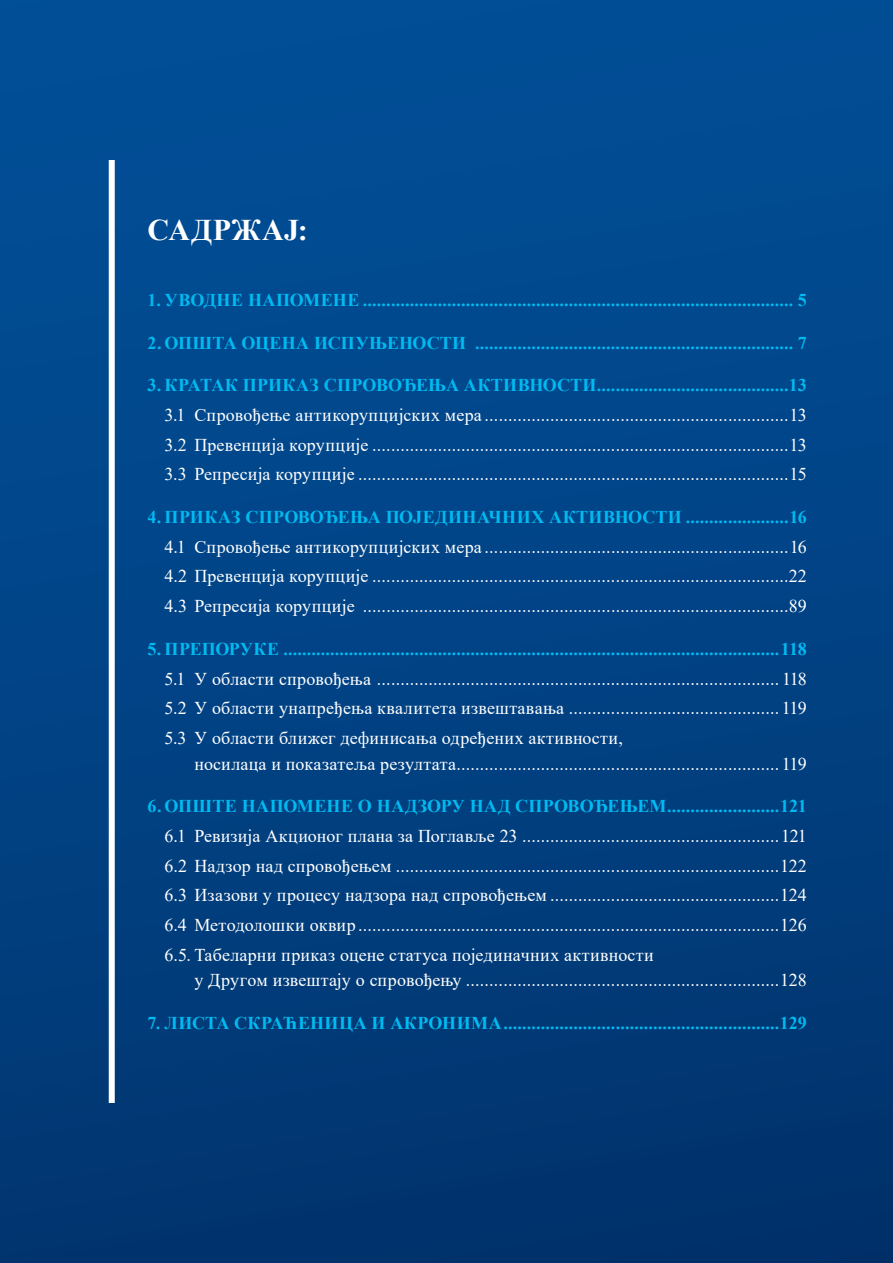
<style>
.page{position:relative;width:893px;height:1263px;background:#fff}
.page>*{position:absolute;margin:0;border:0;box-sizing:border-box;transform-origin:0 0}
.h_Content{font:700 30px "Times New Roman";letter-spacing:.02em;color:#fff}
.t1{font:18px/25.5px "Times New Roman";letter-spacing:.01em;color:#fff}
.t2{font:700 18px "Times New Roman";letter-spacing:.01em;color:#00baf1}
.t3{font:700 18px "Times New Roman";letter-spacing:-.015em;color:#00baf1}
.t4{font:700 18px "Times New Roman";letter-spacing:.03em;color:#00baf1}
</style>
<div class="page">
<div style="left:0;top:0;width:893px;height:1263px;background:linear-gradient(to bottom,#015099,#01346f)"></div>
<div style="left:109px;top:160px;width:6px;height:943px;background:#fff"></div>
<h1 class="h_Content" style="left:148px;top:208px;width:162px">САДРЖАЈ:</h1>
<p class="t4" style="left:148px;top:287px;width:661px">1. УВОДНЕ НАПОМЕНЕ ............................................................................................ 5</p>
<p class="t2" style="left:148px;top:330px;width:661px">2. ОПШТА ОЦЕНА ИСПУЊЕНОСТИ .................................................................... 7</p>
<p class="t2" style="left:148px;top:372px;width:661px">3. КРАТАК ПРИКАЗ СПРОВОЂЕЊА АКТИВНОСТИ.........................................13</p>
<p class="t1" style="left:165px;top:402px;width:644px">3.1 Спровођење антикорупцијских мера .................................................................13</p>
<p class="t1" style="left:165px;top:431px;width:644px">3.2 Превенција корупције .........................................................................................13</p>
<p class="t1" style="left:165px;top:461px;width:644px">3.3 Репресија корупције ............................................................................................15</p>
<p class="t2" style="left:148px;top:504px;width:661px">4. ПРИКАЗ СПРОВОЂЕЊА ПОЈЕДИНАЧНИХ АКТИВНОСТИ ......................16</p>
<p class="t1" style="left:165px;top:533px;width:644px">4.1 Спровођење антикорупцијских мера .................................................................16</p>
<p class="t1" style="left:165px;top:563px;width:644px">4.2 Превенција корупције .........................................................................................22</p>
<p class="t1" style="left:165px;top:593px;width:644px">4.3 Репресија корупције ...........................................................................................89</p>
<p class="t3" style="left:148px;top:636px;width:661px">5. ПРЕПОРУКЕ ..........................................................................................................118</p>
<p class="t1" style="left:165px;top:665px;width:644px">5.1 У области спровођења ...................................................................................... 118</p>
<p class="t1" style="left:165px;top:695px;width:644px">5.2 У области унапређења квалитета извештавања ............................................. 119</p>
<p class="t1" style="left:194px;top:725px;width:614px;text-indent:-30px">5.3 У области ближег дефинисања одређених активности,<br>носилаца и показатеља резултата..................................................................... 119</p>
<p class="t2" style="left:148px;top:793px;width:661px">6. ОПШТЕ НАПОМЕНЕ О НАДЗОРУ НАД СПРОВОЂЕЊЕМ........................121</p>
<p class="t1" style="left:165px;top:822px;width:644px">6.1 Ревизија Акционог плана за Поглавље 23 .......................................................121</p>
<p class="t1" style="left:165px;top:852px;width:644px">6.2 Надзор над спровођењем ..................................................................................122</p>
<p class="t1" style="left:165px;top:882px;width:644px">6.3 Изазови у процесу надзора над спровођењем .................................................124</p>
<p class="t1" style="left:165px;top:912px;width:644px">6.4 Методолошки оквир ..........................................................................................126</p>
<p class="t1" style="left:194px;top:941px;width:614px;text-indent:-30px">6.5. Табеларни приказ оцене статуса појединачних активности<br>у Другом извештају о спровођењу ...................................................................128</p>
<p class="t2" style="left:148px;top:1010px;width:661px">7. ЛИСТА СКРАЋЕНИЦА И АКРОНИМА...........................................................129</p>
</div>
